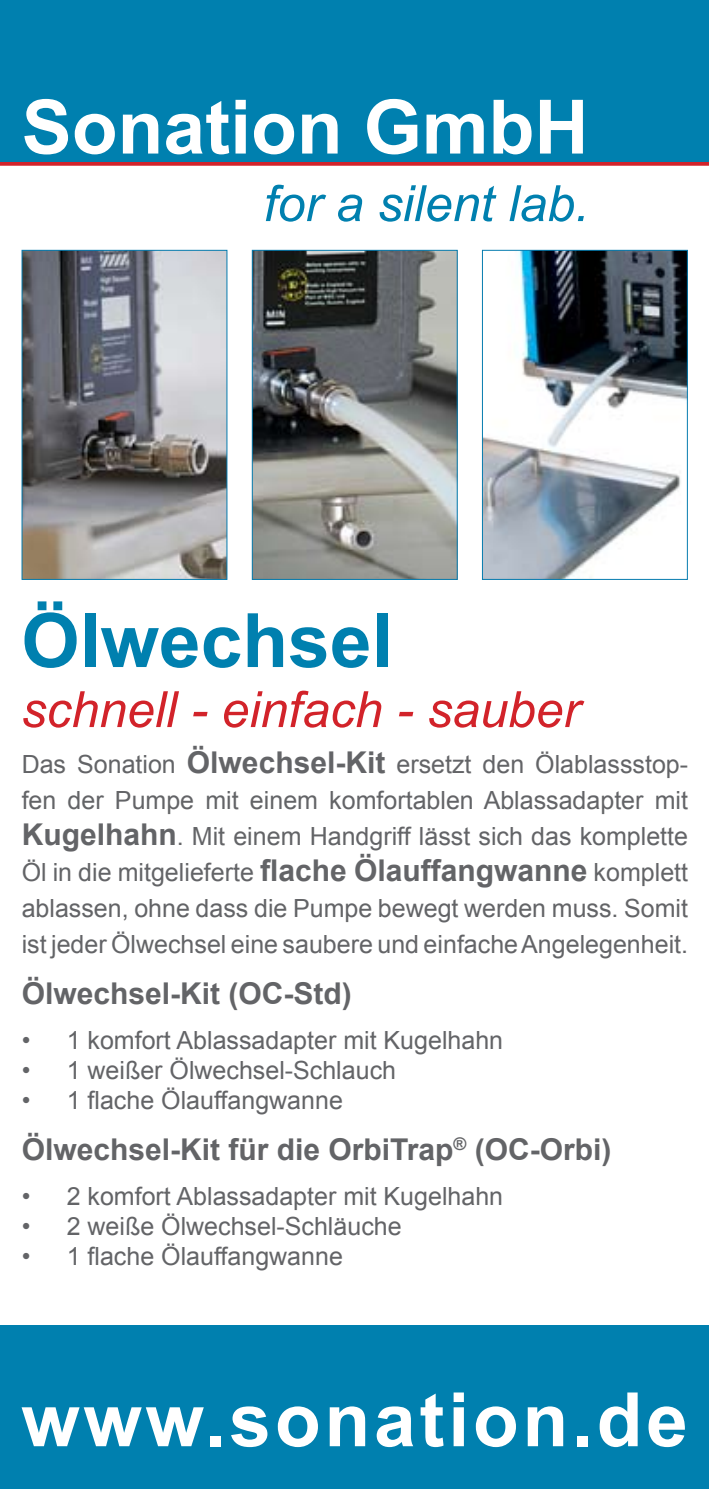
<style>
.page{position:relative;width:709px;height:1489px;background:#fff}
.page>*{position:absolute;margin:0;border:0;box-sizing:border-box;transform-origin:0 0}
.t1{font:700 75px "Arial";letter-spacing:.05em;color:#fff}
.t2{font:700 75px "Arial";color:#fff}
.t3{font:700 75px "Arial";color:#0080af}
.t4{font:italic 50px "Arial";color:#d2232a}
.t5{font:italic 50px "Arial";color:#0080af}
.t6{font:700 30px "Arial";color:#636467}
.t7{font:25px/36px "Arial";color:#636467;text-align:justify}
.s1{font-weight:700;font-size:30px}
</style>
<div class="page">
<div style="left:0;top:0;width:709px;height:163px;background:#0080af"></div>
<svg style="left:0;top:162px;width:709px;height:4px;background:#d43137"></svg>
<div style="left:0;top:1325px;width:709px;height:163px;background:#0080af"></div>
<img style="left:24px;top:252px;width:201px;height:325px">
<div style="left:22px;top:250px;width:205px;height:329px;border:1px solid #067caf"></div>
<img style="left:254px;top:252px;width:201px;height:325px">
<div style="left:252px;top:250px;width:205px;height:329px;border:1px solid #067caf"></div>
<img style="left:484px;top:252px;width:201px;height:325px">
<div style="left:482px;top:250px;width:205px;height:329px;border:1px solid #067caf"></div>
<h1 class="t2" style="left:22px;top:78px;width:568px">Sonation GmbH</h1>
<h2 class="t5" style="left:263px;top:171px;width:327px">for a silent lab.</h2>
<h1 class="t3" style="left:21px;top:591px;width:373px">Ölwechsel</h1>
<h2 class="t4" style="left:21px;top:677px;width:560px">schnell - einfach - sauber</h2>
<p class="t7" style="left:22px;top:746px;width:668px">Das Sonation <span class="s1">Ölwechsel-Kit</span> ersetzt den Ölablassstop&shy;fen der Pumpe mit einem komfortablen Ablassadapter mit <span class="s1">Kugelhahn</span>. Mit einem Handgriff lässt sich das komplette Öl in die mitgelieferte <span class="s1">flache Ölauffangwanne</span> komplett ablassen, ohne dass die Pumpe bewegt werden muss. Somit ist jeder Ölwechsel eine saubere und einfache Angelegenheit.</p>
<p class="t6" style="left:22px;top:973px;width:332px">Ölwechsel-Kit (OC-Std)</p>
<p class="t7" style="left:22px;top:1022px;width:483px">• 1 komfort Ablassadapter mit Kugelhahn</p>
<p class="t7" style="left:22px;top:1052px;width:376px">• 1 weißer Ölwechsel-Schlauch</p>
<p class="t7" style="left:22px;top:1082px;width:323px">• 1 flache Ölauffangwanne</p>
<p class="t6" style="left:22px;top:1129px;width:591px">Ölwechsel-Kit für die OrbiTrap<sup>®</sup> (OC-Orbi)</p>
<p class="t7" style="left:22px;top:1178px;width:483px">• 2 komfort Ablassadapter mit Kugelhahn</p>
<p class="t7" style="left:22px;top:1208px;width:381px">• 2 weiße Ölwechsel-Schläuche</p>
<p class="t7" style="left:22px;top:1238px;width:323px">• 1 flache Ölauffangwanne</p>
<h1 class="t1" style="left:21px;top:1370px;width:668px">www.sonation.de</h1>
</div>
